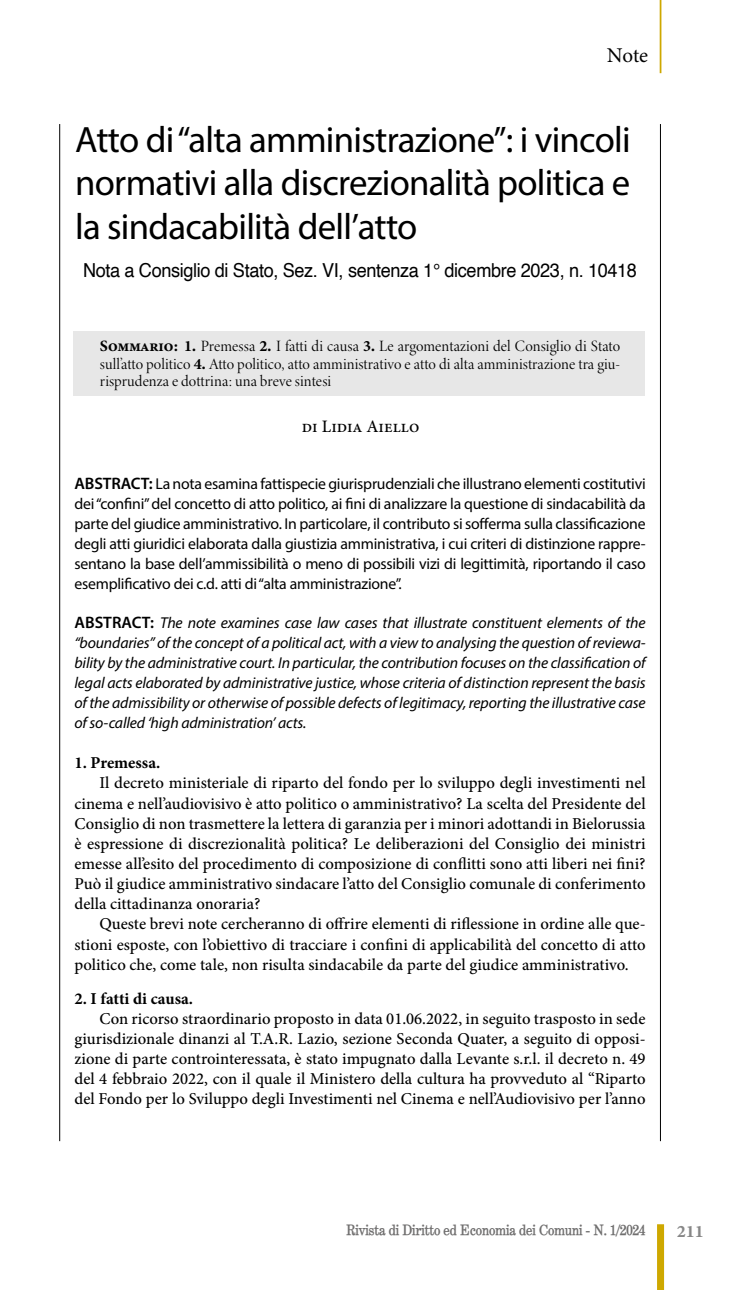
<style>
.page{position:relative;width:745px;height:1290px;background:#fff}
.page>*{position:absolute;margin:0;border:0;box-sizing:border-box;transform-origin:0 0}
.t1{font:36.75px/43.8px "Myriad Pro";letter-spacing:-.02em;color:#000;text-align:justify}
.t2{font:21px "Minion Variable Concept";color:#000}
.t3{font:19.25px "Helvetica";letter-spacing:-.02em;color:#000;scale:.94 1}
.t4{font:500 17.5px "Minion Pro";color:#000}
.t5{font:17.5px "Minion Variable Concept";color:#878787}
.t6{font:500 16.62px/20.1px "Minion Pro";color:#000;text-align:justify}
.t7{font:700 16.62px "Minion Pro";color:#000}
.t8{font:15.75px/19.9px "Myriad Pro";letter-spacing:-.015em;color:#000;text-align:justify}
.t9{font:italic 15.75px/19.9px "Myriad Pro";letter-spacing:-.01em;color:#000;text-align:justify}
.t10{font:15.75px/17.5px "Minion Variable Concept";letter-spacing:.005em;color:#000;text-align:justify}
.t11{font:700 14px "Annual";color:#706f6f;scale:.92 1}
.s1{font-weight:600;font-size:16.62px}
.s2{font-weight:600;font-style:normal;font-size:16.62px}
</style>
<div class="page">
<svg style="left:657px;top:1224px;width:6px;height:66px"></svg>
<hr style="left:659px;top:0;width:2px;height:73px;background:#cea800">
<hr style="left:59px;top:124px;width:1px;height:1017px;background:#000">
<hr style="left:659px;top:124px;width:1px;height:1017px;background:#000">
<div style="left:74px;top:331px;width:570px;height:65px;background:#e7e7e7"></div>
<p class="t2" style="left:606px;top:41px;width:43px">Note</p>
<h1 class="t1" style="left:75px;top:117px;width:557px">Atto di “alta amministrazione”: i vincoli normativi alla discrezionalità politica e la sindacabilità dell’atto</h1>
<p class="t3" style="left:83px;top:255px;width:590px">Nota a Consiglio di Stato, Sez. VI, sentenza 1° dicembre 2023, n. 10418</p>
<p class="t10" style="left:100px;top:337px;width:521px">Sommario: 1. Premessa 2. I fatti di causa 3. Le argomentazioni del Consiglio di Stato sull’atto politico 4. Atto politico, atto amministrativo e atto di alta amministrazione tra giu&shy;risprudenza e dottrina: una breve sintesi</p>
<p class="t4" style="left:302px;top:415px;width:119px">di Lidia Aiello</p>
<p class="t8" style="left:74px;top:473px;width:572px"><span class="s1">ABSTRACT:</span> La nota esamina fattispecie giurisprudenziali che illustrano elementi costitutivi dei “confini” del concetto di atto politico, ai fini di analizzare la questione di sindacabilità da parte del giudice amministrativo. In particolare, il contributo si sofferma sulla classificazione degli atti giuridici elaborata dalla giustizia amministrativa, i cui criteri di distinzione rappre&shy;sentano la base dell’ammissibilità o meno di possibili vizi di legittimità, riportando il caso esemplificativo dei c.d. atti di “alta amministrazione”.</p>
<p class="t9" style="left:74px;top:613px;width:572px"><span class="s2">ABSTRACT:</span> The note examines case law cases that illustrate constituent elements of the “boundaries” of the concept of a political act, with a view to analysing the question of reviewa&shy;bility by the administrative court. In particular, the contribution focuses on the classification of legal acts elaborated by administrative justice, whose criteria of distinction represent the basis of the admissibility or otherwise of possible defects of legitimacy, reporting the illustrative case of so-called ‘high administration’ acts.</p>
<p class="t7" style="left:74px;top:751px;width:87px">1. Premessa.</p>
<p class="t6" style="left:74px;top:773px;width:572px;text-indent:25px">Il decreto ministeriale di riparto del fondo per lo sviluppo degli investimenti nel cinema e nell’audiovisivo è atto politico o amministrativo? La scelta del Presidente del Consiglio di non trasmettere la lettera di garanzia per i minori adottandi in Bielorussia è espressione di discrezionalità politica? Le deliberazioni del Consiglio dei ministri emesse all’esito del procedimento di composizione di conflitti sono atti liberi nei fini?<br>Può il giudice amministrativo sindacare l’atto del Consiglio comunale di conferimento della cittadinanza onoraria?</p>
<p class="t6" style="left:74px;top:914px;width:572px;text-indent:25px">Queste brevi note cercheranno di offrire elementi di riflessione in ordine alle que&shy;stioni esposte, con l’obiettivo di tracciare i confini di applicabilità del concetto di atto politico che, come tale, non risulta sindacabile da parte del giudice amministrativo.</p>
<p class="t7" style="left:74px;top:987px;width:120px">2. I fatti di causa.</p>
<p class="t6" style="left:74px;top:1008px;width:572px;text-indent:25px">Con ricorso straordinario proposto in data 01.06.2022, in seguito trasposto in sede giurisdizionale dinanzi al T.A.R. Lazio, sezione Seconda Quater, a seguito di opposi&shy;zione di parte controinteressata, è stato impugnato dalla Levante s.r.l. il decreto n. 49 del 4 febbraio 2022, con il quale il Ministero della cultura ha provveduto al “Riparto del Fondo per lo Sviluppo degli Investimenti nel Cinema e nell’Audiovisivo per l’anno</p>
<p class="t11" style="left:346px;top:1219px;width:327px">Rivista di Diritto ed Economia dei Comuni - N. 1/2024</p>
<p class="t5" style="left:676px;top:1219px;width:29px">211</p>
</div>
